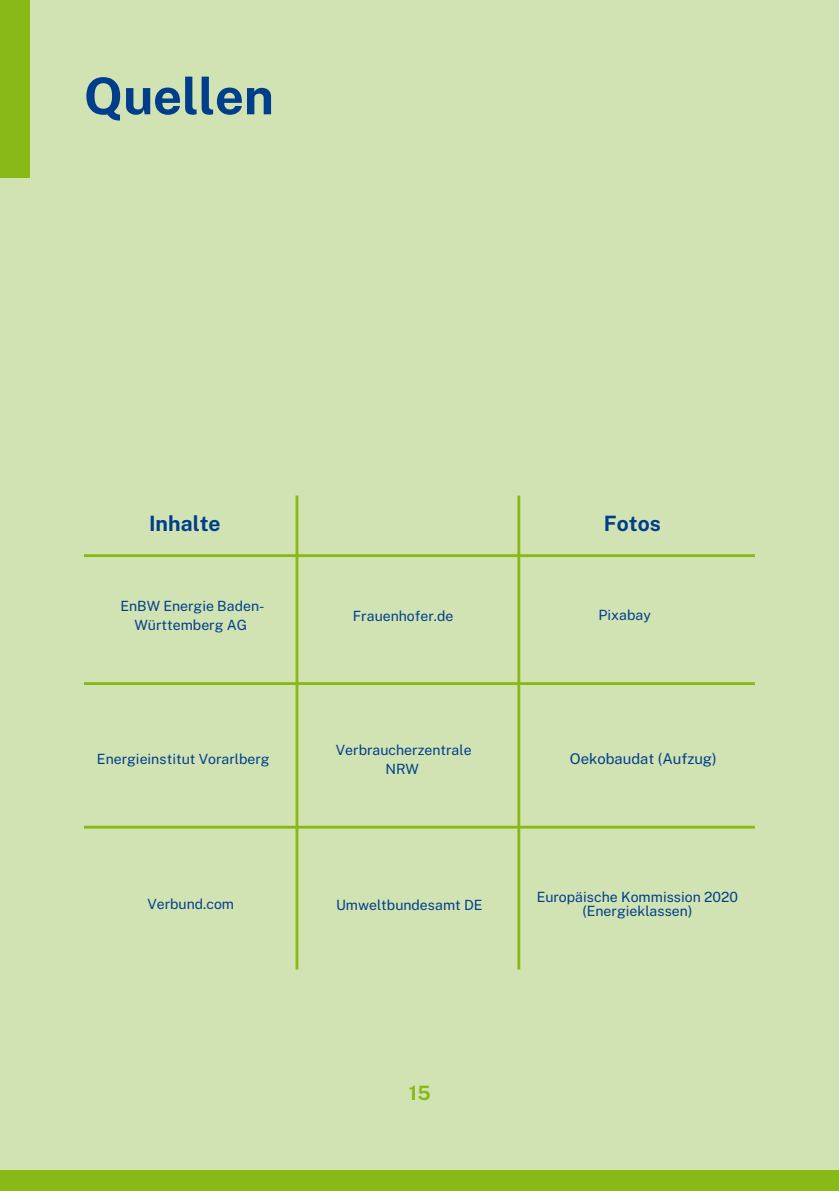
<style>
.page{position:relative;width:839px;height:1191px;background:#fff}
.page>*{position:absolute;margin:0;border:0;box-sizing:border-box;transform-origin:0 0}
.t1{font:700 50.8px "Public Sans";color:#003e8b}
.t2{font:700 21.2px "Public Sans";color:#003e8b}
.t3{font:700 19.8px "Public Sans";color:#89b917}
.t4{font:14.8px "Public Sans";color:#003e8b}
.t5{font:14px/19px "Public Sans";color:#003e8b;text-align:center}
</style>
<div class="page">
<div style="left:0;top:0;width:838px;height:1191px;background:#d1e3b3"></div>
<hr style="left:84px;top:554px;width:670px;height:3px;background:#89b917">
<hr style="left:295px;top:496px;width:3px;height:474px;background:#89b917">
<hr style="left:517px;top:496px;width:3px;height:474px;background:#89b917">
<hr style="left:84px;top:682px;width:670px;height:3px;background:#89b917">
<hr style="left:84px;top:826px;width:670px;height:3px;background:#89b917">
<div style="left:0;top:1170px;width:838px;height:21px;background:#89b917"></div>
<div style="left:0;top:0;width:29px;height:178px;background:#89b917"></div>
<h1 class="t1" style="left:84px;top:66px;width:191px">Quellen</h1>
<h2 class="t2" style="left:149px;top:511px;width:73px">Inhalte</h2>
<h2 class="t2" style="left:603px;top:511px;width:59px">Fotos</h2>
<p class="t5" style="left:120px;top:597px;width:146px">EnBW Energie Baden-<br>Württemberg AG</p>
<p class="t5" style="left:598px;top:606px;width:54px">Pixabay</p>
<p class="t5" style="left:353px;top:606px;width:102px">Frauenhofer.de</p>
<p class="t5" style="left:336px;top:740px;width:137px">Verbraucherzentrale<br>NRW</p>
<p class="t5" style="left:97px;top:750px;width:174px">Energieinstitut Vorarlberg</p>
<p class="t4" style="left:570px;top:750px;width:148px">Oekobaudat (Aufzug)</p>
<p class="t5" style="left:147px;top:894px;width:88px">Verbund.com</p>
<p class="t5" style="left:336px;top:895px;width:148px">Umweltbundesamt DE</p>
<p class="t5" style="left:536px;top:890px;width:203px;line-height:13.8px">Europäische Kommission 2020 (Energieklassen)</p>
<h3 class="t3" style="left:409px;top:1082px;width:23px">15</h3>
</div>
